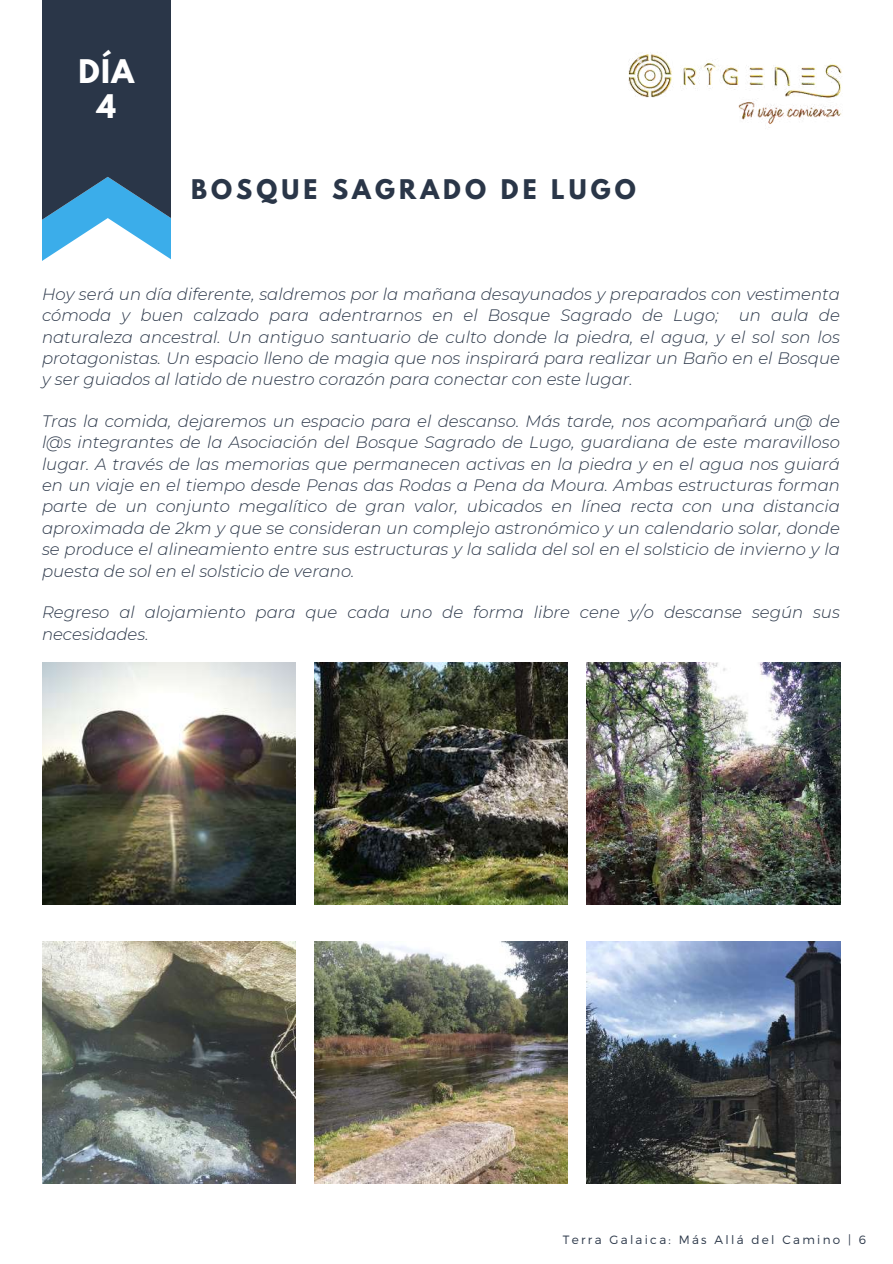
<style>
.page{position:relative;width:893px;height:1264px;background:#fff}
.page>*{position:absolute;margin:0;border:0;box-sizing:border-box;transform-origin:0 0}
.t1{font:700 28.8px/34.8px "League Spartan";color:#fff;text-align:center}
.t2{font:700 24px "League Spartan";letter-spacing:.17em;color:#2a3648}
.t3{font:italic 300 16.5px/21.3px "Montserrat";color:#2a3648;text-align:justify}
.t4{font:300 12px "Montserrat";letter-spacing:.19em;color:#2a3648}
</style>
<div class="page">
<div style="left:42px;top:0;width:128px;height:161px;background:#2a3648"></div>
<svg style="left:42px;top:161px;width:128px;height:100px"></svg>
<img style="left:587px;top:941px;width:253px;height:242px">
<img style="left:42px;top:941px;width:253px;height:242px">
<img style="left:314px;top:941px;width:253px;height:242px">
<img style="left:628px;top:54px;width:214px;height:71px">
<img style="left:587px;top:663px;width:253px;height:241px">
<img style="left:314px;top:663px;width:253px;height:241px">
<img style="left:42px;top:663px;width:253px;height:241px">
<h1 class="t1" style="left:78px;top:58px;width:57px">DÍA<br>4</h1>
<h2 class="t2" style="left:191px;top:178px;width:446px">BOSQUE SAGRADO DE LUGO</h2>
<p class="t3" style="left:42px;top:283px;width:799px">Hoy será un día diferente, saldremos por la mañana desayunados y preparados con vestimenta cómoda y buen calzado para adentrarnos en el Bosque Sagrado de Lugo; un aula de naturaleza ancestral. Un antiguo santuario de culto donde la piedra, el agua, y el sol son los protagonistas. Un espacio lleno de magia que nos inspirará para realizar un Baño en el Bosque y ser guiados al latido de nuestro corazón para conectar con este lugar.</p>
<p class="t3" style="left:42px;top:410px;width:799px">Tras la comida, dejaremos un espacio para el descanso. Más tarde, nos acompañará un@ de l@s integrantes de la Asociación del Bosque Sagrado de Lugo, guardiana de este maravilloso lugar. A través de las memorias que permanecen activas en la piedra y en el agua nos guiará en un viaje en el tiempo desde Penas das Rodas a Pena da Moura. Ambas estructuras forman parte de un conjunto megalítico de gran valor, ubicados en línea recta con una distancia aproximada de 2km y que se consideran un complejo astronómico y un calendario solar, donde se produce el alineamiento entre sus estructuras y la salida del sol en el solsticio de invierno y la puesta de sol en el solsticio de verano.</p>
<p class="t3" style="left:42px;top:601px;width:799px">Regreso al alojamiento para que cada uno de forma libre cene y/o descanse según sus necesidades.</p>
<p class="t4" style="left:563px;top:1231px;width:305px">Terra Galaica: Más Allá del Camino | 6</p>
</div>
